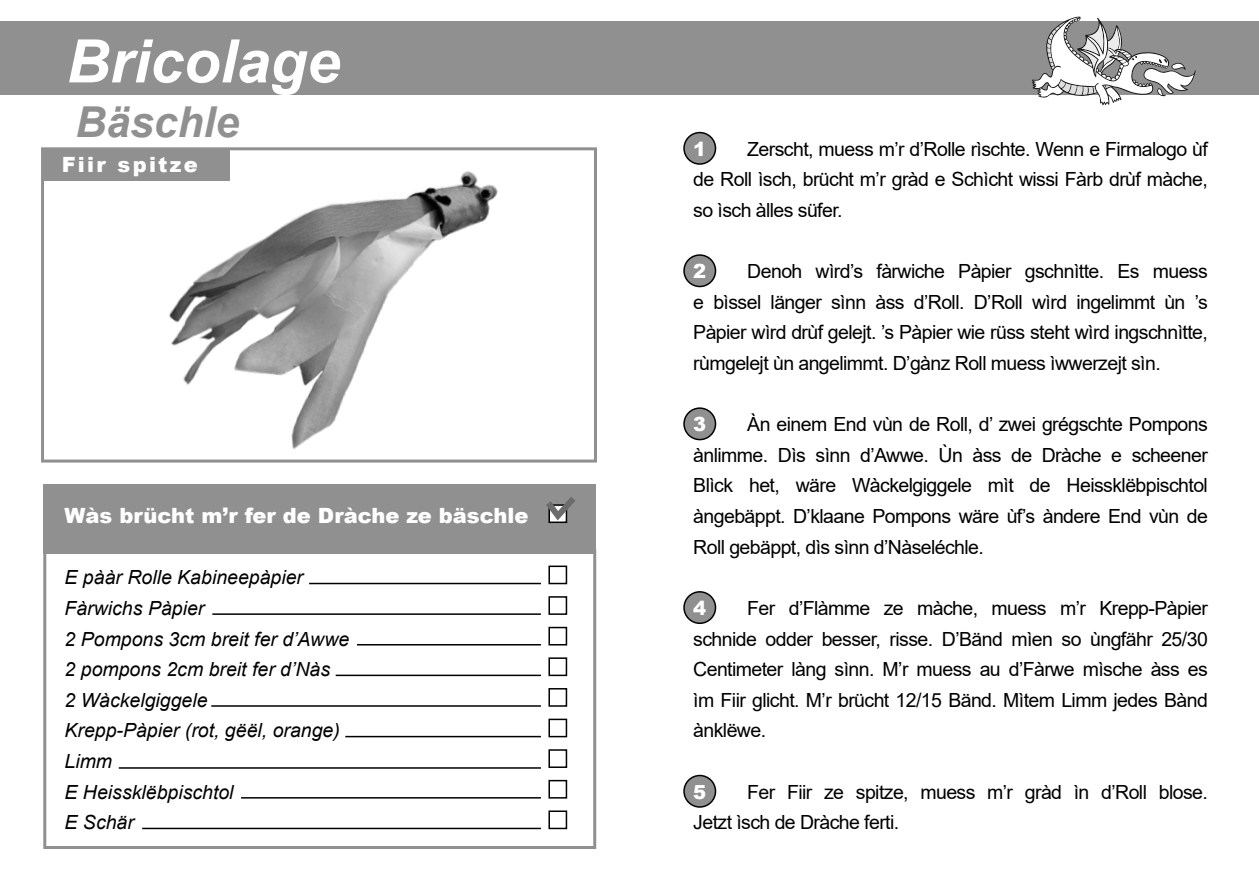
<style>
.page{position:relative;width:1259px;height:893px;background:#fff}
.page>*{position:absolute;margin:0;border:0;box-sizing:border-box;transform-origin:0 0}
.titre{font:italic 700 60px "Arial";color:#fff}
.t1{font:italic 700 42.6px "Arial";color:#909090}
.mot_voca_alsa{font:900 21px "Arial";color:#fff}
.mot_voca_alsa-2{font:900 21px "Arial";letter-spacing:.11em;color:#fff}
.Paragraph_Style_3{font:19.5px/30.6px "Arial";letter-spacing:-.03em;color:#000;text-align:justify}
.t2{font:italic 19.5px "Arial";color:#000}
.Paragraph_Style_3-2{font:900 19.5px "Arial";color:#fff}
</style>
<div class="page">
<div style="left:684px;top:775px;width:31px;height:32px;background:#909090;border-radius:50%"></div>
<div style="left:683px;top:775px;width:33px;height:33px;border:2px solid #000;border-radius:50%"></div>
<div style="left:684px;top:592px;width:31px;height:31px;background:#909090;border-radius:50%"></div>
<div style="left:683px;top:591px;width:33px;height:33px;border:2px solid #000;border-radius:50%"></div>
<div style="left:684px;top:408px;width:31px;height:32px;background:#909090;border-radius:50%"></div>
<div style="left:683px;top:407px;width:33px;height:33px;border:2px solid #000;border-radius:50%"></div>
<div style="left:684px;top:255px;width:31px;height:31px;background:#909090;border-radius:50%"></div>
<div style="left:683px;top:254px;width:33px;height:33px;border:2px solid #000;border-radius:50%"></div>
<div style="left:684px;top:133px;width:31px;height:31px;background:#909090;border-radius:50%"></div>
<div style="left:683px;top:132px;width:33px;height:33px;border:2px solid #000;border-radius:50%"></div>
<div style="left:43px;top:549px;width:553px;height:300px;border:3px solid #909090"></div>
<div style="left:43px;top:484px;width:553px;height:70px;background:#909090"></div>
<div style="left:0;top:21px;width:1259px;height:73px;background:#909090"></div>
<svg style="left:1031px;top:16px;width:164px;height:89px"></svg>
<hr style="left:309px;top:583px;width:232px;height:1px;background:#000">
<hr style="left:211px;top:705px;width:330px;height:2px;background:#000">
<hr style="left:357px;top:644px;width:184px;height:1px;background:#000">
<hr style="left:119px;top:767px;width:422px;height:2px;background:#000">
<hr style="left:212px;top:613px;width:329px;height:2px;background:#000">
<hr style="left:345px;top:736px;width:196px;height:1px;background:#000">
<hr style="left:142px;top:828px;width:399px;height:1px;background:#000">
<hr style="left:336px;top:675px;width:205px;height:1px;background:#000">
<hr style="left:241px;top:797px;width:300px;height:2px;background:#000">
<div style="left:548px;top:566px;width:19px;height:18px;background:#fff;border:2px solid #000"></div>
<div style="left:548px;top:688px;width:19px;height:19px;background:#fff;border:2px solid #000"></div>
<div style="left:548px;top:627px;width:19px;height:18px;background:#fff;border:2px solid #000"></div>
<div style="left:548px;top:749px;width:19px;height:19px;background:#fff;border:2px solid #000"></div>
<div style="left:548px;top:596px;width:19px;height:19px;background:#fff;border:2px solid #000"></div>
<div style="left:548px;top:719px;width:19px;height:18px;background:#fff;border:2px solid #000"></div>
<div style="left:548px;top:657px;width:19px;height:19px;background:#fff;border:2px solid #000"></div>
<div style="left:548px;top:780px;width:19px;height:19px;background:#fff;border:2px solid #000"></div>
<div style="left:548px;top:810px;width:19px;height:19px;background:#fff;border:2px solid #000"></div>
<svg style="left:546px;top:497px;width:29px;height:26px"></svg>
<div style="left:41px;top:147px;width:556px;height:316px;border:3px solid #909090"></div>
<img style="left:43px;top:149px;width:512px;height:312px">
<p class="titre" style="left:67px;top:21px;width:275px">Bricolage</p>
<p class="t1" style="left:76px;top:94px;width:165px">Bäschle</p>
<p class="mot_voca_alsa-2" style="left:62px;top:149px;width:138px">Fiir spitze</p>
<p class="mot_voca_alsa" style="left:65px;top:500px;width:465px">Wàs brücht m’r fer de Dràche ze bäschle</p>
<p class="t2" style="left:65px;top:565px;width:240px">E pààr Rolle Kabineepàpier</p>
<p class="t2" style="left:65px;top:595px;width:141px">Fàrwichs Pàpier</p>
<p class="t2" style="left:65px;top:626px;width:286px">2 Pompons 3cm breit fer d’Awwe</p>
<p class="t2" style="left:65px;top:657px;width:267px">2 pompons 2cm breit fer d’Nàs</p>
<p class="t2" style="left:65px;top:687px;width:145px">2 Wàckelgiggele</p>
<p class="t2" style="left:65px;top:718px;width:277px">Krepp-Pàpier (rot, gëël, orange)</p>
<p class="t2" style="left:65px;top:748px;width:49px">Limm</p>
<p class="t2" style="left:65px;top:779px;width:171px">E Heissklëbpischtol</p>
<p class="t2" style="left:65px;top:810px;width:71px">E Schär</p>
<p class="Paragraph_Style_3" style="left:693px;top:133px;width:516px;text-indent:54px">Zerscht, muess m’r d’Rolle rìschte. Wenn e Firmalogo ùf de Roll ìsch, brücht m’r gràd e Schìcht wissi Fàrb drùf màche, so ìsch àlles süfer.</p>
<p class="Paragraph_Style_3-2" style="left:693px;top:135px;width:15px">1</p>
<p class="Paragraph_Style_3-2" style="left:693px;top:257px;width:15px">2</p>
<p class="Paragraph_Style_3" style="left:693px;top:256px;width:516px;text-indent:54px">Denoh wìrd’s fàrwiche Pàpier gschnìtte. Es muess e bìssel länger sìnn àss d’Roll. D’Roll wìrd ingelimmt ùn ’s Pàpier wìrd drùf gelejt. ’s Pàpier wie rüss steht wìrd ingschnìtte, rùmgelejt ùn angelimmt. D’gànz Roll muess ìwwerzejt sìn.</p>
<p class="Paragraph_Style_3" style="left:693px;top:409px;width:516px;text-indent:54px">Àn einem End vùn de Roll, d’ zwei grégschte Pompons ànlimme. Dìs sìnn d’Awwe. Ùn àss de Dràche e scheener Blìck het, wäre Wàckelgiggele mìt de Heissklëbpischtol àngebäppt. D’klaane Pompons wäre ùf’s àndere End vùn de Roll gebäppt, dìs sìnn d’Nàseléchle.</p>
<p class="Paragraph_Style_3-2" style="left:693px;top:410px;width:15px">3</p>
<p class="Paragraph_Style_3-2" style="left:693px;top:594px;width:15px">4</p>
<p class="Paragraph_Style_3" style="left:693px;top:593px;width:516px;text-indent:54px">Fer d’Flàmme ze màche, muess m’r Krepp-Pàpier schnide odder besser, risse. D’Bänd mìen so ùngfähr 25/30<br>Centimeter làng sìnn. M’r muess au d’Fàrwe mìsche àss es ìm Fiir glicht. M’r brücht 12/15 Bänd. Mìtem Limm jedes Bànd ànklëwe.</p>
<p class="Paragraph_Style_3" style="left:693px;top:776px;width:516px;text-indent:54px">Fer Fiir ze spitze, muess m’r gràd ìn d’Roll blose.<br>Jetzt ìsch de Dràche ferti.</p>
<p class="Paragraph_Style_3-2" style="left:693px;top:777px;width:15px">5</p>
</div>
